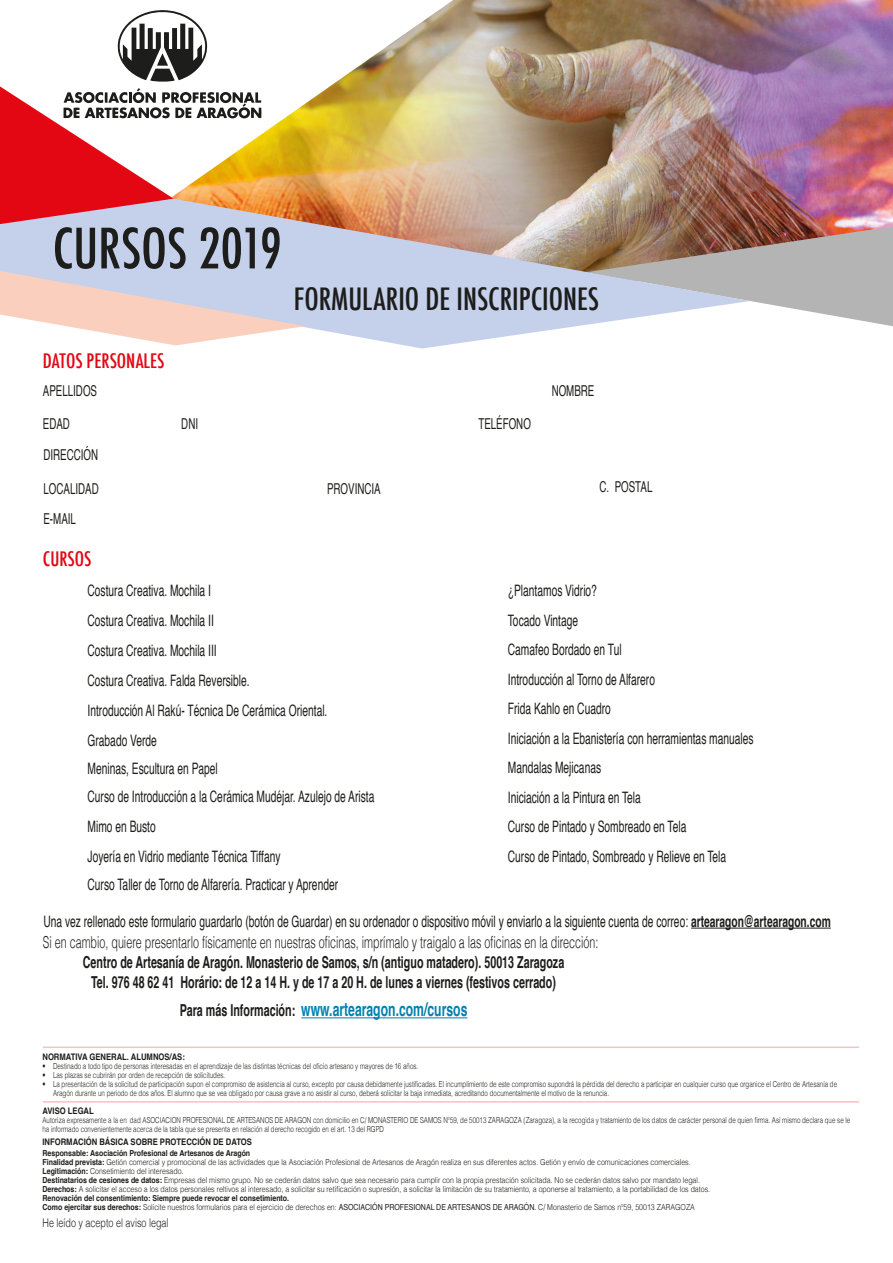
<style>
.page{position:relative;width:893px;height:1263px;background:#fff}
.page>*{position:absolute;margin:0;border:0;box-sizing:border-box;transform-origin:0 0}
.t1{font:500 condensed 54px "Futura";color:#1d1d1b}
.t2{font:500 condensed 30px "Futura";color:#1d1d1b}
.t3{font:500 condensed 19.5px "Futura";color:#e30613}
.t4{font:700 18.75px "Helvetica";color:#0081af;scale:.65 1}
.t5{font:700 16.5px/19.8px "Helvetica";color:#1d1d1b;text-align:center;scale:.65 1}
.t6{font:300 16.5px "Helvetica";color:#1d1d1b;scale:.65 1}
.t7{font:15.75px/29.5px "Helvetica";color:#1d1d1b;scale:.65 1}
.t8{font:15px "Helvetica";color:#1d1d1b;scale:.65 1}
.t9{font:300 12px "Helvetica";color:#1d1d1b;scale:.75 1}
.t10{font:700 9px "Helvetica";color:#1d1d1b;scale:.85 1}
.t11{font:300 8.25px/9px "Helvetica";color:#1d1d1b;scale:.75 1}
.t12{font:300 8.25px/9px "Helvetica";color:#1d1d1b;scale:.85 1}
.s1{font-weight:700}
.s2{font-size:16.5px;color:#1d1d1b}
.s3{font-weight:400}
</style>
<div class="page">
<img style="left:453px;top:0;width:440px;height:226px">
<img style="left:261px;top:0;width:192px;height:199px">
<svg style="left:750px;top:226px;width:143px;height:100px;background:#bab1af"></svg>
<img style="left:0;top:199px;width:750px;height:149px">
<svg style="left:0;top:271px;width:306px;height:74px"></svg>
<svg style="left:0;top:10px;width:261px;height:228px"></svg>
<hr style="left:691px;top:928px;width:140px;height:1px;background:#1d1d1b">
<hr style="left:301px;top:1017px;width:166px;height:1px;background:#0081af">
<hr style="left:43px;top:1046px;width:816px;height:2px;background:#f8c1c4">
<hr style="left:43px;top:1101px;width:816px;height:1px;background:#f8c1c4">
<h1 class="t1" style="left:53px;top:214px;width:231px">CURSOS 2019</h1>
<h2 class="t2" style="left:294px;top:279px;width:307px">FORMULARIO DE INSCRIPCIONES</h2>
<h3 class="t3" style="left:43px;top:348px;width:123px">DATOS PERSONALES</h3>
<h3 class="t8" style="left:43px;top:379px;width:85px">APELLIDOS</h3>
<h3 class="t8" style="left:552px;top:379px;width:67px">NOMBRE</h3>
<h3 class="t8" style="left:43px;top:412px;width:43px">EDAD</h3>
<h3 class="t8" style="left:181px;top:412px;width:27px">DNI</h3>
<h3 class="t8" style="left:478px;top:412px;width:82px">TELÉFONO</h3>
<h3 class="t8" style="left:43px;top:443px;width:86px">DIRECCIÓN</h3>
<h3 class="t8" style="left:43px;top:477px;width:87px">LOCALIDAD</h3>
<h3 class="t8" style="left:327px;top:477px;width:84px">PROVINCIA</h3>
<h3 class="t8" style="left:599px;top:475px;width:83px">C. POSTAL</h3>
<h3 class="t8" style="left:43px;top:507px;width:52px">E-MAIL</h3>
<h3 class="t3" style="left:43px;top:546px;width:50px">CURSOS</h3>
<h3 class="t7" style="left:88px;top:576px;width:191px">Costura Creativa. Mochila I</h3>
<h3 class="t7" style="left:508px;top:576px;width:139px">¿Plantamos Vidrio?</h3>
<h3 class="t7" style="left:88px;top:606px;width:196px">Costura Creativa. Mochila II</h3>
<h3 class="t7" style="left:508px;top:606px;width:110px">Tocado Vintage</h3>
<h3 class="t7" style="left:88px;top:636px;width:200px">Costura Creativa. Mochila III</h3>
<h3 class="t7" style="left:508px;top:635px;width:177px">Camafeo Bordado en Tul</h3>
<h3 class="t7" style="left:88px;top:666px;width:251px">Costura Creativa. Falda Reversible.</h3>
<h3 class="t7" style="left:508px;top:665px;width:228px">Introducción al Torno de Alfarero</h3>
<h3 class="t7" style="left:88px;top:696px;width:371px">Introducción Al Rakú- Técnica De Cerámica Oriental.</h3>
<h3 class="t7" style="left:508px;top:694px;width:160px">Frida Kahlo en Cuadro</h3>
<h3 class="t7" style="left:88px;top:726px;width:108px">Grabado Verde</h3>
<h3 class="t7" style="left:508px;top:724px;width:380px">Iniciación a la Ebanistería con herramientas manuales</h3>
<h3 class="t7" style="left:88px;top:754px;width:202px">Meninas, Escultura en Papel</h3>
<h3 class="t7" style="left:88px;top:782px;width:443px">Curso de Introducción a la Cerámica Mudéjar. Azulejo de Arista<br>Mimo en Busto<br>Joyería en Vidrio mediante Técnica Tiffany</h3>
<h3 class="t7" style="left:88px;top:870px;width:387px">Curso Taller de Torno de Alfarería. Practicar y Aprender</h3>
<h3 class="t7" style="left:508px;top:753px;width:337px">Mandalas Mejicanas<br>Iniciación a la Pintura en Tela<br>Curso de Pintado y Sombreado en Tela<br>Curso de Pintado, Sombreado y Relieve en Tela</h3>
<h3 class="t7" style="left:43px;top:907px;width:1213px">Una vez rellenado este formulario guardarlo (botón de Guardar) en su ordenador o dispositivo móvil y enviarlo a la siguiente cuenta de correo: <span class="s1">artearagon@artearagon.com</span></h3>
<h3 class="t6" style="left:43px;top:928px;width:856px">Si en cambio, quiere presentarlo físicamente en nuestras oficinas, imprímalo y traigalo a las oficinas en la dirección:</h3>
<h3 class="t5" style="left:83px;top:952px;width:742px">Centro de Artesanía de Aragón. Monasterio de Samos, s/n (antiguo matadero). 50013 Zaragoza<br>Tel. 976 48 62 41 Horário: de 12 a 14 H. y de 17 a 20 H. de lunes a viernes (festivos cerrado)</h3>
<h3 class="t4" style="left:180px;top:995px;width:444px"><span class="s2">Para más Información:</span> www.artearagon.com/cursos</h3>
<p class="t10" style="left:43px;top:1050px;width:169px">NORMATIVA GENERAL. ALUMNOS/AS:</p>
<p class="t11" style="left:43px;top:1061px;width:502px">• Destinado a todo tipo de personas interesadas en el aprendizaje de las distintas técnicas del oficio artesano y mayores de 16 años.</p>
<p class="t11" style="left:43px;top:1070px;width:245px">• Las plazas se cubrirán por orden de recepción de solicitudes.</p>
<p class="t11" style="left:53px;top:1079px;width:1047px;text-indent:-11px">• La presentación de la solicitud de participación supon el compromiso de asistencia al curso, excepto por causa debidamente justificadas. El incumplimiento de este compromiso supondrá la pérdida del derecho a participar en cualquier curso que organice el Centro de Artesanía de<br>Aragón durante un periodo de dos años. El alumno que se vea obligado por causa grave a no asistir al curso, deberá solicitar la baja inmediata, acreditando documentalmente el motivo de la renuncia.</p>
<p class="t10" style="left:43px;top:1103px;width:62px">AVISO LEGAL</p>
<p class="t11" style="left:43px;top:1114px;width:1078px">Autoriza expresamente a la en dad ASOCIACION PROFESIONAL DE ARTESANOS DE ARAGON con domicilio en C/ MONASTERIO DE SAMOS Nº59, de 50013 ZARAGOZA (Zaragoza), a la recogida y tratamiento de los datos de carácter personal de quien firma. Así mismo declara que se le ha informado convenientemente acerca de la tabla que se presenta en relación al derecho recogido en el art. 13 del RGPD</p>
<p class="t10" style="left:43px;top:1134px;width:248px">INFORMACIÓN BÁSICA SOBRE PROTECCIÓN DE DATOS</p>
<p class="t12" style="left:43px;top:1148px;width:787px"><span class="s1">Responsable: Asociación Profesional de Artesanos de Aragón<br>Finalidad prevista:</span> Getión comercial y promocional de las actividades que la Asociación Profesional de Artesanos de Aragón realiza en sus diferentes actos. Getión y envío de comunicaciones comerciales.<br><span class="s1">Legitimación:</span> Consetimiento del interesado.<br><span class="s1">Destinatarios de cesiones de datos:</span> Empresas del mismo grupo. No se cederán datos salvo que sea necesario para cumplir con la propia prestación solicitada. No se cederán datos salvo por mandato legal.<br><span class="s1">Derechos:</span> A solicitar el acceso a los datos personales reltivos al interesado, a solicitar su retificación o supresión, a solicitar la limitación de su tratamiento, a oponerse al tratamiento, a la portabilidad de los datos.<br><span class="s1">Renovación del consentimiento: Siempre puede revocar el consetimiento.<br>Como ejercitar sus derechos:</span> Solicite nuestros formularios para el ejercicio de derechos en: <span class="s3">ASOCIACIÓN PROFESIONAL DE ARTESANOS DE ARAGÓN.</span> C/ Monasterio de Samos nº59, 50013 ZARAGOZA</p>
<h3 class="t9" style="left:43px;top:1213px;width:170px">He leído y acepto el aviso legal</h3>
</div>
